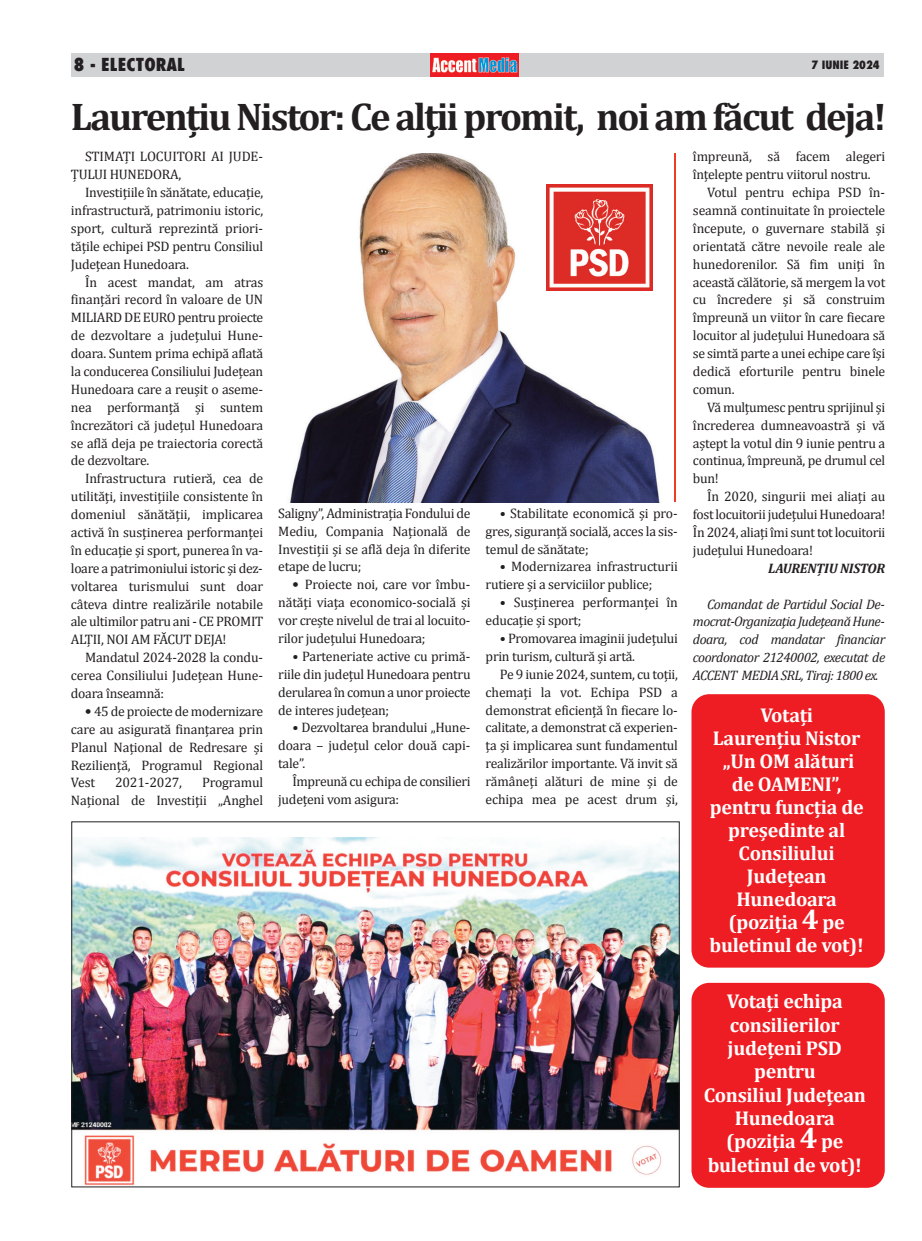
<style>
.page{position:relative;width:922px;height:1241px;background:#fff}
.page>*{position:absolute;margin:0;border:0;box-sizing:border-box;transform-origin:0 0}
.t1{font:700 38.75px "Cambria";letter-spacing:-.05em;color:#231f20}
.t2{font:700 20px/23px "Cambria";letter-spacing:-.015em;color:#fff;text-align:center}
.t3{font:800 17.5px "Fujiyama";letter-spacing:.005em;color:#231f20}
.t4{font:13.75px/17.9px "Cambria";letter-spacing:-.02em;color:#231f20;text-align:justify}
.t5{font:italic 13.75px/17.9px "Cambria";letter-spacing:-.045em;color:#231f20;text-align:justify}
.t6{font:italic 700 13.75px "Cambria";letter-spacing:-.02em;color:#231f20}
.t7{font:800 11.25px "Fujiyama";color:#231f20}
.s1{font-family:"Tahoma"}
.s2{font-size:28.75px}
.s3{font-size:30px}
</style>
<div class="page">
<div style="left:691px;top:982px;width:193px;height:205px;background:#ee1d23;border-radius:18px"></div>
<div style="left:691px;top:694px;width:193px;height:273px;background:#ee1d23;border-radius:18px"></div>
<div style="left:71px;top:53px;width:812px;height:23px;background:#d1d2d4"></div>
<img style="left:430px;top:53px;width:88px;height:24px">
<img style="left:290px;top:153px;width:370px;height:349px">
<img style="left:73px;top:837px;width:604px;height:347px">
<div style="left:547px;top:183px;width:105px;height:108px;background:#dc2a26"></div>
<img style="left:549px;top:187px;width:101px;height:101px">
<p class="t3" style="left:74px;top:52px;width:112px">8 - ELECTORAL</p>
<p class="t7" style="left:811px;top:57px;width:70px">7 IUNIE 2024</p>
<p class="t1" style="left:71px;top:94px;width:816px">Laurențiu Nistor: Ce alţii promit, noi am făcut deja!</p>
<p class="t4" style="left:85px;top:147px;width:179px">STIMAȚI LOCUITORI AI JUDE-</p>
<p class="t4" style="left:71px;top:165px;width:112px">ȚULUI HUNEDORA,</p>
<p class="t4" style="left:85px;top:183px;width:180px">Investițiile în sănătate, educație,</p>
<p class="t4" style="left:71px;top:201px;width:194px">infrastructură, patrimoniu istoric,</p>
<p class="t4" style="left:71px;top:219px;width:193px">sport, cultură reprezintă priori-</p>
<p class="t4" style="left:71px;top:237px;width:194px">tățile echipei PSD pentru Consiliul</p>
<p class="t4" style="left:71px;top:255px;width:119px">Județean Hunedoara.</p>
<p class="t4" style="left:85px;top:272px;width:180px">În acest mandat, am atras</p>
<p class="t4" style="left:71px;top:290px;width:194px">finanțări record în valoare de UN</p>
<p class="t4" style="left:71px;top:308px;width:194px">MILIARD DE EURO pentru proiecte</p>
<p class="t4" style="left:71px;top:326px;width:193px">de dezvoltare a județului Hune-</p>
<p class="t4" style="left:71px;top:344px;width:194px">doara. Suntem prima echipă aflată</p>
<p class="t4" style="left:71px;top:362px;width:194px">la conducerea Consiliului Județean</p>
<p class="t4" style="left:71px;top:380px;width:193px">Hunedoara care a reușit o aseme-</p>
<p class="t4" style="left:71px;top:398px;width:194px">nea performanță și suntem</p>
<p class="t4" style="left:71px;top:415px;width:194px">încrezători că județul Hunedoara</p>
<p class="t4" style="left:71px;top:433px;width:194px">se află deja pe traiectoria corectă</p>
<p class="t4" style="left:71px;top:451px;width:80px">de dezvoltare.</p>
<p class="t4" style="left:85px;top:469px;width:180px">Infrastructura rutieră, cea de</p>
<p class="t4" style="left:71px;top:487px;width:194px">utilități, investițiile consistente în</p>
<p class="t4" style="left:71px;top:505px;width:194px">domeniul sănătății, implicarea</p>
<p class="t4" style="left:71px;top:523px;width:194px">activă în susținerea performanței</p>
<p class="t4" style="left:71px;top:541px;width:193px">în educație și sport, punerea în va-</p>
<p class="t4" style="left:71px;top:558px;width:193px">loare a patrimoniului istoric și dez-</p>
<p class="t4" style="left:71px;top:576px;width:194px">voltarea turismului sunt doar</p>
<p class="t4" style="left:71px;top:594px;width:194px">câteva dintre realizările notabile</p>
<p class="t4" style="left:71px;top:612px;width:194px">ale ultimilor patru ani - CE PROMIT</p>
<p class="t4" style="left:71px;top:630px;width:157px">ALȚII, NOI AM FĂCUT DEJA!</p>
<p class="t4" style="left:85px;top:648px;width:179px">Mandatul 2024-2028 la condu-</p>
<p class="t4" style="left:71px;top:666px;width:193px">cerea Consiliului Județean Hune-</p>
<p class="t4" style="left:71px;top:684px;width:95px">doara înseamnă:</p>
<p class="t4" style="left:71px;top:701px;width:194px;text-indent:14px"><span class="s1">•</span> 45 de proiecte de modernizare care au asigurată finanțarea prin Planul Național de Redresare și Reziliență, Programul Regional Vest</p>
<p class="t4" style="left:71px;top:773px;width:194px;text-align:right">Programul<br>Național de Investiții „Anghel</p>
<p class="t4" style="left:115px;top:773px;width:69px">2021-2027,</p>
<p class="t4" style="left:278px;top:503px;width:194px">Saligny”, Administrația Fondului de Mediu, Compania Națională de Investiții și se află deja în diferite etape de lucru;</p>
<p class="t4" style="left:278px;top:575px;width:194px;text-indent:14px"><span class="s1">•</span> Proiecte noi, care vor îmbu&shy;nătăți viața economico-socială și vor crește nivelul de trai al locuito&shy;rilor județului Hunedoara;</p>
<p class="t4" style="left:278px;top:646px;width:194px;text-indent:14px">• Parteneriate active cu primă&shy;riile din județul Hunedoara pentru derularea în comun a unor proiecte de interes județean;</p>
<p class="t4" style="left:292px;top:718px;width:179px">• Dezvoltarea brandului „Hune-</p>
<p class="t4" style="left:278px;top:736px;width:193px">doara – județul celor două capi-</p>
<p class="t4" style="left:278px;top:754px;width:28px">tale”.</p>
<p class="t4" style="left:292px;top:772px;width:180px">Împreună cu echipa de consilieri</p>
<p class="t4" style="left:278px;top:789px;width:122px">județeni vom asigura:</p>
<p class="t4" style="left:485px;top:503px;width:193px;text-indent:14px">• Stabilitate economică și pro&shy;gres, siguranță socială, acces la sis&shy;temul de sănătate;</p>
<p class="t4" style="left:485px;top:557px;width:194px;text-indent:14px">• Modernizarea infrastructurii rutiere și a serviciilor publice;</p>
<p class="t4" style="left:485px;top:593px;width:194px;text-indent:14px">• Susținerea performanței în educație și sport;</p>
<p class="t4" style="left:499px;top:629px;width:180px">• Promovarea imaginii județului</p>
<p class="t4" style="left:485px;top:646px;width:151px">prin turism, cultură și artă.</p>
<p class="t4" style="left:499px;top:664px;width:180px">Pe 9 iunie 2024, suntem, cu toții,</p>
<p class="t4" style="left:485px;top:682px;width:194px">chemați la vot. Echipa PSD a</p>
<p class="t4" style="left:485px;top:700px;width:193px">demonstrat eficiență în fiecare lo-</p>
<p class="t4" style="left:485px;top:718px;width:193px">calitate, a demonstrat că experien-</p>
<p class="t4" style="left:485px;top:736px;width:194px">ța și implicarea sunt fundamentul</p>
<p class="t4" style="left:485px;top:754px;width:194px">realizărilor importante. Vă invit să</p>
<p class="t4" style="left:485px;top:772px;width:194px">rămâneți alături de mine și de</p>
<p class="t4" style="left:485px;top:789px;width:194px">echipa mea pe acest drum și,</p>
<p class="t4" style="left:692px;top:147px;width:194px">împreună, să facem alegeri</p>
<p class="t4" style="left:692px;top:165px;width:179px">înțelepte pentru viitorul nostru.</p>
<p class="t4" style="left:707px;top:183px;width:179px">Votul pentru echipa PSD în-</p>
<p class="t4" style="left:692px;top:201px;width:194px">seamnă continuitate în proiectele</p>
<p class="t4" style="left:692px;top:219px;width:194px">începute, o guvernare stabilă și</p>
<p class="t4" style="left:692px;top:237px;width:194px">orientată către nevoile reale ale</p>
<p class="t4" style="left:692px;top:255px;width:194px">hunedorenilor. Să fim uniți în</p>
<p class="t4" style="left:692px;top:272px;width:194px">această călătorie, să mergem la vot</p>
<p class="t4" style="left:692px;top:290px;width:194px">cu încredere și să construim</p>
<p class="t4" style="left:692px;top:308px;width:194px">împreună un viitor în care fiecare</p>
<p class="t4" style="left:692px;top:326px;width:194px">locuitor al județului Hunedoara să</p>
<p class="t4" style="left:692px;top:344px;width:194px">se simtă parte a unei echipe care își</p>
<p class="t4" style="left:692px;top:362px;width:194px">dedică eforturile pentru binele</p>
<p class="t4" style="left:692px;top:380px;width:43px">comun.</p>
<p class="t4" style="left:707px;top:398px;width:180px">Vă mulțumesc pentru sprijinul și</p>
<p class="t4" style="left:692px;top:415px;width:194px">încrederea dumneavoastră și vă</p>
<p class="t4" style="left:692px;top:433px;width:194px">aștept la votul din 9 iunie pentru a</p>
<p class="t4" style="left:692px;top:451px;width:194px">continua, împreună, pe drumul cel</p>
<p class="t4" style="left:692px;top:469px;width:27px">bun!</p>
<p class="t4" style="left:707px;top:487px;width:180px">În 2020, singurii mei aliați au</p>
<p class="t4" style="left:692px;top:505px;width:194px">fost locuitorii județului Hunedoara!</p>
<p class="t4" style="left:692px;top:523px;width:194px">În 2024, aliați îmi sunt tot locuitorii</p>
<p class="t4" style="left:692px;top:541px;width:121px">județului Hunedoara!</p>
<p class="t6" style="left:768px;top:559px;width:118px">LAURENȚIU NISTOR</p>
<p class="t5" style="left:692px;top:594px;width:194px;text-indent:14px">Comandat de Partidul Social De&shy;mocrat-Organizaţia Judeţeană Hune&shy;doara, cod mandatar financiar coordonator 21240002, executat de ACCENT MEDIA SRL, Tiraj: 1800 ex.</p>
<p class="t2" style="left:709px;top:703px;width:156px">Votați<br>Laurențiu Nistor „Un OM alături de OAMENI”, pentru funcția de președinte al<br>Consiliului<br>Județean<br>Hunedoara (poziția <span class="s2">4</span> pe buletinul de vot)!</p>
<p class="t2" style="left:703px;top:988px;width:163px;line-height:23.4px">Votați echipa consilierilor județeni PSD pentru<br>Consiliul Județean<br>Hunedoara (poziția <span class="s3">4</span> pe buletinul de vot)!</p>
</div>
